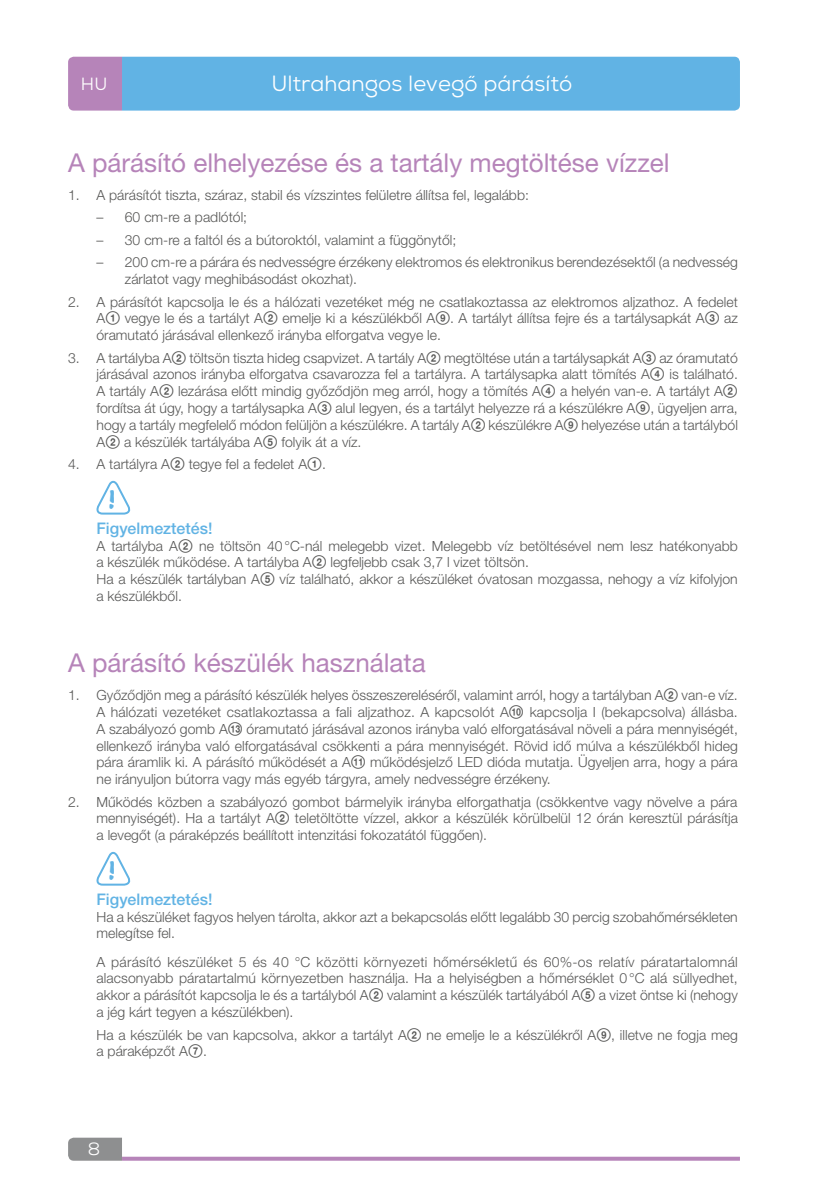
<style>
.page{position:relative;width:840px;height:1191px;background:#fff}
.page>*{position:absolute;margin:0;border:0;box-sizing:border-box;transform-origin:0 0}
.t1{font:26.4px "Mightyto Save";color:#61b3e4}
.t2{font:26px "Helvetica Neue LT Pro";color:#b684b9}
.t3{font:22px "Nexa";color:#fff}
.t4{font:17.6px "Nexa";color:#fff}
.t5{font:500 16px "Helvetica Neue LT Pro";color:#61b3e4}
.t6{font:300 14px/16.8px "Helvetica Neue LT Pro";color:#575756}
.s1{font-family:"Zz 3";font-weight:400}
</style>
<div class="page">
<svg style="left:122px;top:1156px;width:617px;height:4px;background:#c29ac5"></svg>
<svg style="left:68px;top:57px;width:671px;height:54px;background:#69afe0"></svg>
<svg style="left:68px;top:1137px;width:54px;height:23px"></svg>
<svg style="left:96px;top:480px;width:35px;height:35px"></svg>
<svg style="left:96px;top:851px;width:35px;height:35px"></svg>
<p class="t4" style="left:81px;top:73px;width:28px">HU</p>
<h3 class="t3" style="left:271px;top:70px;width:302px">Ultrahangos levegő párásító</h3>
<h2 class="t2" style="left:68px;top:147px;width:602px">A párásító elhelyezése és a tartály megtöltése vízzel</h2>
<p class="t6" style="left:68px;top:186px;width:462px">1. A párásítót tiszta, száraz, stabil és vízszintes felületre állítsa fel, legalább:</p>
<p class="t6" style="left:96px;top:209px;width:152px">– 60 cm-re a padlótól;</p>
<p class="t6" style="left:96px;top:231px;width:361px">– 30 cm-re a faltól és a bútoroktól, valamint a függönytől;</p>
<p class="t6" style="left:125px;top:254px;width:614px;text-indent:-28px">– 200 cm-re a párára és nedvességre érzékeny elektromos és elektronikus berendezésektől (a nedvesség zárlatot vagy meghibásodást okozhat).</p>
<p class="t6" style="left:96px;top:293px;width:642px;text-align:justify;text-indent:-28px">2. A párásítót kapcsolja le és a hálózati vezetéket még ne csatlakoztassa az elektromos aljzathoz. A fedelet A<span class="s1">1</span> vegye le és a tartályt A<span class="s1">2</span> emelje ki a készülékből A<span class="s1">9</span>. A tartályt állítsa fejre és a tartálysapkát A<span class="s1">3</span> az óramutató járásával ellenkező irányba elforgatva vegye le.</p>
<p class="t6" style="left:96px;top:349px;width:642px;text-indent:-28px">3. A tartályba A<span class="s1">2</span> töltsön tiszta hideg csapvizet. A tartály A<span class="s1">2</span> megtöltése után a tartálysapkát A<span class="s1">3</span> az óramutató járásával azonos irányba elforgatva csavarozza fel a tartályra. A tartálysapka alatt tömítés A<span class="s1">4</span> is található.<br>A tartály A<span class="s1">2</span> lezárása előtt mindig győződjön meg arról, hogy a tömítés A<span class="s1">4</span> a helyén van-e. A tartályt A<span class="s1">2 </span>fordítsa át úgy, hogy a tartálysapka A<span class="s1">3</span> alul legyen, és a tartályt helyezze rá a készülékre A<span class="s1">9</span>, ügyeljen arra, hogy a tartály megfelelő módon felüljön a készülékre. A tartály A<span class="s1">2</span> készülékre A<span class="s1">9</span> helyezése után a tartályból A<span class="s1">2</span> a készülék tartályába A<span class="s1">5</span> folyik át a víz.</p>
<p class="t6" style="left:68px;top:455px;width:256px">4. A tartályra A<span class="s1">2</span> tegye fel a fedelet A<span class="s1">1</span>.</p>
<h1 class="t1" style="left:109px;top:486px;width:8px">!</h1>
<p class="t5" style="left:96px;top:518px;width:117px">Figyelmeztetés!</p>
<p class="t6" style="left:96px;top:537px;width:642px">A tartályba A<span class="s1">2</span> ne töltsön 40°C-nál melegebb vizet. Melegebb víz betöltésével nem lesz hatékonyabb a készülék működése. A tartályba A<span class="s1">2</span> legfeljebb csak 3,7 l vizet töltsön.<br>Ha a készülék tartályban A<span class="s1">5</span> víz található, akkor a készüléket óvatosan mozgassa, nehogy a víz kifolyjon a készülékből.</p>
<h2 class="t2" style="left:68px;top:647px;width:359px">A párásító készülék használata</h2>
<p class="t6" style="left:96px;top:686px;width:642px;text-indent:-28px">1. Győződjön meg a párásító készülék helyes összeszereléséről, valamint arról, hogy a tartályban A<span class="s1">2</span> van-e víz.<br>A hálózati vezetéket csatlakoztassa a fali aljzathoz. A kapcsolót A<span class="s1">0</span> kapcsolja I (bekapcsolva) állásba.<br>A szabályozó gomb A<span class="s1">qd</span> óramutató járásával azonos irányba való elforgatásával növeli a pára mennyiségét, ellenkező irányba való elforgatásával csökkenti a pára mennyiségét. Rövid idő múlva a készülékből hideg pára áramlik ki. A párásító működését a A<span class="s1">qa</span> működésjelző LED dióda mutatja. Ügyeljen arra, hogy a pára ne irányuljon bútorra vagy más egyéb tárgyra, amely nedvességre érzékeny.</p>
<p class="t6" style="left:96px;top:793px;width:642px;text-align:justify;text-indent:-28px">2. Működés közben a szabályozó gombot bármelyik irányba elforgathatja (csökkentve vagy növelve a pára mennyiségét). Ha a tartályt A<span class="s1">2</span> teletöltötte vízzel, akkor a készülék körülbelül 12 órán keresztül párásítja a levegőt (a páraképzés beállított intenzitási fokozatától függően).</p>
<h1 class="t1" style="left:109px;top:857px;width:8px">!</h1>
<p class="t5" style="left:96px;top:889px;width:117px">Figyelmeztetés!</p>
<p class="t6" style="left:96px;top:908px;width:642px">Ha a készüléket fagyos helyen tárolta, akkor azt a bekapcsolás előtt legalább 30 percig szobahőmérsékleten melegítse fel.</p>
<p class="t6" style="left:96px;top:953px;width:642px;text-align:justify">A párásító készüléket 5 és 40 °C közötti környezeti hőmérsékletű és 60%-os relatív páratartalomnál alacsonyabb páratartalmú környezetben használja. Ha a helyiségben a hőmérséklet 0 °C alá süllyedhet, akkor a párásítót kapcsolja le és a tartályból A<span class="s1">2</span> valamint a készülék tartályából A<span class="s1">5</span> a vizet öntse ki (nehogy a jég kárt tegyen a készülékben).</p>
<p class="t6" style="left:96px;top:1025px;width:642px">Ha a készülék be van kapcsolva, akkor a tartályt A<span class="s1">2</span> ne emelje le a készülékről A<span class="s1">9</span>, illetve ne fogja meg a páraképzőt A<span class="s1">7</span>.</p>
<p class="t4" style="left:88px;top:1138px;width:14px">8</p>
</div>
